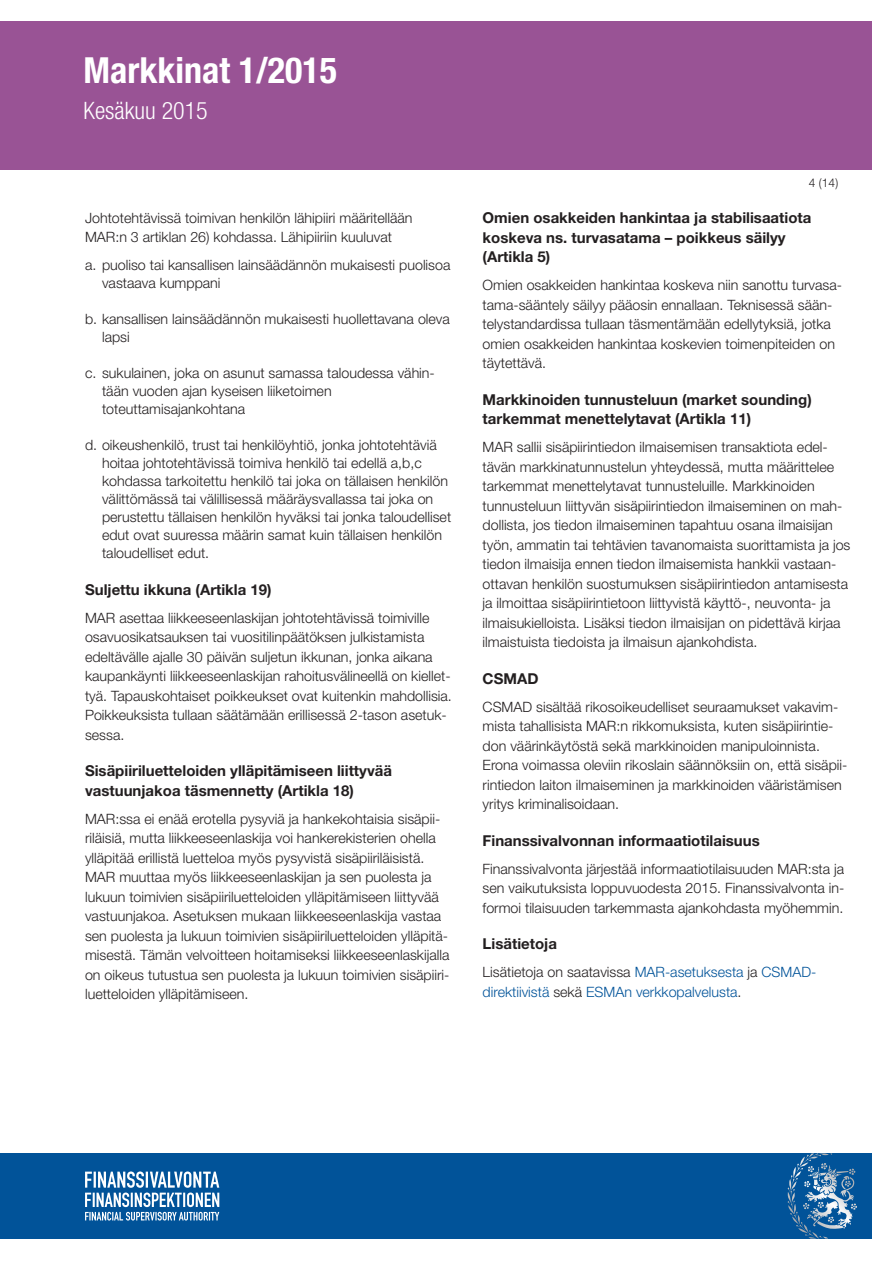
<style>
.page{position:relative;width:893px;height:1263px;background:#fff}
.page>*{position:absolute;margin:0;border:0;box-sizing:border-box;transform-origin:0 0}
.t1{font:700 condensed 36px "Helvetica Neue LT Std";color:#fff}
.t2{font:300 condensed 24px "Helvetica Neue LT Std";color:#fff}
.t3{font:700 15px/19.5px "Helvetica Neue LT Std";color:#231f20}
.t4{font:300 14.25px/19.5px "Helvetica Neue LT Std";color:#231f20}
.t5{font:300 14.25px/19.5px "Helvetica Neue LT Std";color:#015399}
.t6{font:300 12px "Helvetica Neue LT Std";color:#231f20}
.s1{color:#231f20}
</style>
<div class="page">
<div style="left:0;top:21px;width:872px;height:149px;background:#995395"></div>
<div style="left:0;top:1153px;width:872px;height:85px;background:#015399"></div>
<svg style="left:800px;top:1153px;width:32px;height:13px"></svg>
<svg style="left:85px;top:1171px;width:134px;height:49px"></svg>
<h1 class="t1" style="left:84px;top:49px;width:255px">Markkinat 1/2015</h1>
<h2 class="t2" style="left:84px;top:97px;width:126px">Kesäkuu 2015</h2>
<p class="t4" style="left:85px;top:208px;width:329px">Johtotehtävissä toimivan henkilön lähipiiri määritellään<br>MAR:n 3 artiklan 26) kohdassa. Lähipiiriin kuuluvat</p>
<p class="t4" style="left:102px;top:256px;width:350px;line-height:18px;text-indent:-17px">a. puoliso tai kansallisen lainsäädännön mukaisesti puolisoa vastaava kumppani</p>
<p class="t4" style="left:102px;top:310px;width:349px;line-height:18px;text-indent:-17px">b. kansallisen lainsäädännön mukaisesti huollettavana oleva lapsi</p>
<p class="t4" style="left:102px;top:364px;width:334px;line-height:18px;text-indent:-17px">c. sukulainen, joka on asunut samassa taloudessa vähin&shy;tään vuoden ajan kyseisen liiketoimen toteuttamisajankohtana</p>
<p class="t4" style="left:102px;top:436px;width:351px;line-height:18px;text-indent:-17px">d. oikeushenkilö, trust tai henkilöyhtiö, jonka johtotehtäviä hoitaa johtotehtävissä toimiva henkilö tai edellä a,b,c kohdassa tarkoitettu henkilö tai joka on tällaisen henkilön välittömässä tai välillisessä määräysvallassa tai joka on perustettu tällaisen henkilön hyväksi tai jonka taloudelliset edut ovat suuressa määrin samat kuin tällaisen henkilön taloudelliset edut.</p>
<p class="t3" style="left:85px;top:579px;width:188px">Suljettu ikkuna (Artikla 19)</p>
<p class="t4" style="left:85px;top:607px;width:368px">MAR asettaa liikkeeseenlaskijan johtotehtävissä toimiville osavuosikatsauksen tai vuositilinpäätöksen julkistamista edeltävälle ajalle 30 päivän suljetun ikkunan, jonka aikana kaupankäynti liikkeeseenlaskijan rahoitusvälineellä on kiellet&shy;tyä. Tapauskohtaiset poikkeukset ovat kuitenkin mahdollisia.<br>Poikkeuksista tullaan säätämään erillisessä 2-tason asetuk&shy;sessa.</p>
<p class="t3" style="left:85px;top:761px;width:309px">Sisäpiiriluetteloiden ylläpitämiseen liittyvää vastuunjakoa täsmennetty (Artikla 18)</p>
<p class="t4" style="left:85px;top:808px;width:366px">MAR:ssa ei enää erotella pysyviä ja hankekohtaisia sisäpii&shy;riläisiä, mutta liikkeeseenlaskija voi hankerekisterien ohella ylläpitää erillistä luetteloa myös pysyvistä sisäpiiriläisistä.<br>MAR muuttaa myös liikkeeseenlaskijan ja sen puolesta ja lukuun toimivien sisäpiiriluetteloiden ylläpitämiseen liittyvää vastuunjakoa. Asetuksen mukaan liikkeeseenlaskija vastaa sen puolesta ja lukuun toimivien sisäpiiriluetteloiden ylläpitä&shy;misestä. Tämän velvoitteen hoitamiseksi liikkeeseenlaskijalla on oikeus tutustua sen puolesta ja lukuun toimivien sisäpiiri&shy;luetteloiden ylläpitämiseen.</p>
<p class="t6" style="left:809px;top:176px;width:31px">4 (14)</p>
<p class="t3" style="left:483px;top:208px;width:330px">Omien osakkeiden hankintaa ja stabilisaatiota koskeva ns. turvasatama – poikkeus säilyy (Artikla 5)</p>
<p class="t4" style="left:483px;top:275px;width:361px">Omien osakkeiden hankintaa koskeva niin sanottu turvasa&shy;tama-sääntely säilyy pääosin ennallaan. Teknisessä sään&shy;telystandardissa tullaan täsmentämään edellytyksiä, jotka omien osakkeiden hankintaa koskevien toimenpiteiden on täytettävä.</p>
<p class="t3" style="left:483px;top:389px;width:331px">Markkinoiden tunnusteluun (market sounding) tarkemmat menettelytavat (Artikla 11)</p>
<p class="t4" style="left:483px;top:437px;width:369px">MAR sallii sisäpiirintiedon ilmaisemisen transaktiota edel&shy;tävän markkinatunnustelun yhteydessä, mutta määrittelee tarkemmat menettelytavat tunnusteluille. Markkinoiden tunnusteluun liittyvän sisäpiirintiedon ilmaiseminen on mah&shy;dollista, jos tiedon ilmaiseminen tapahtuu osana ilmaisijan työn, ammatin tai tehtävien tavanomaista suorittamista ja jos tiedon ilmaisija ennen tiedon ilmaisemista hankkii vastaan&shy;ottavan henkilön suostumuksen sisäpiirintiedon antamisesta ja ilmoittaa sisäpiirintietoon liittyvistä käyttö-, neuvonta- ja ilmaisukielloista. Lisäksi tiedon ilmaisijan on pidettävä kirjaa ilmaistuista tiedoista ja ilmaisun ajankohdista.</p>
<p class="t3" style="left:483px;top:668px;width:57px">CSMAD</p>
<p class="t4" style="left:483px;top:697px;width:366px">CSMAD sisältää rikosoikeudelliset seuraamukset vakavim&shy;mista tahallisista MAR:n rikkomuksista, kuten sisäpiirintie&shy;don väärinkäytöstä sekä markkinoiden manipuloinnista.<br>Erona voimassa oleviin rikoslain säännöksiin on, että sisäpii&shy;rintiedon laiton ilmaiseminen ja markkinoiden vääristämisen yritys kriminalisoidaan.</p>
<p class="t3" style="left:483px;top:830px;width:279px">Finanssivalvonnan informaatiotilaisuus</p>
<p class="t4" style="left:483px;top:859px;width:363px;text-align:justify">Finanssivalvonta järjestää informaatiotilaisuuden MAR:sta ja sen vaikutuksista loppuvuodesta 2015. Finanssivalvonta in&shy;formoi tilaisuuden tarkemmasta ajankohdasta myöhemmin.</p>
<p class="t3" style="left:483px;top:934px;width:76px">Lisätietoja</p>
<p class="t5" style="left:483px;top:962px;width:335px"><span class="s1">Lisätietoja on saatavissa</span> MAR-asetuksesta <span class="s1">ja</span> CSMAD&shy;direktiivistä <span class="s1">sekä</span> ESMAn verkkopalvelusta<span class="s1">.</span></p>
</div>
